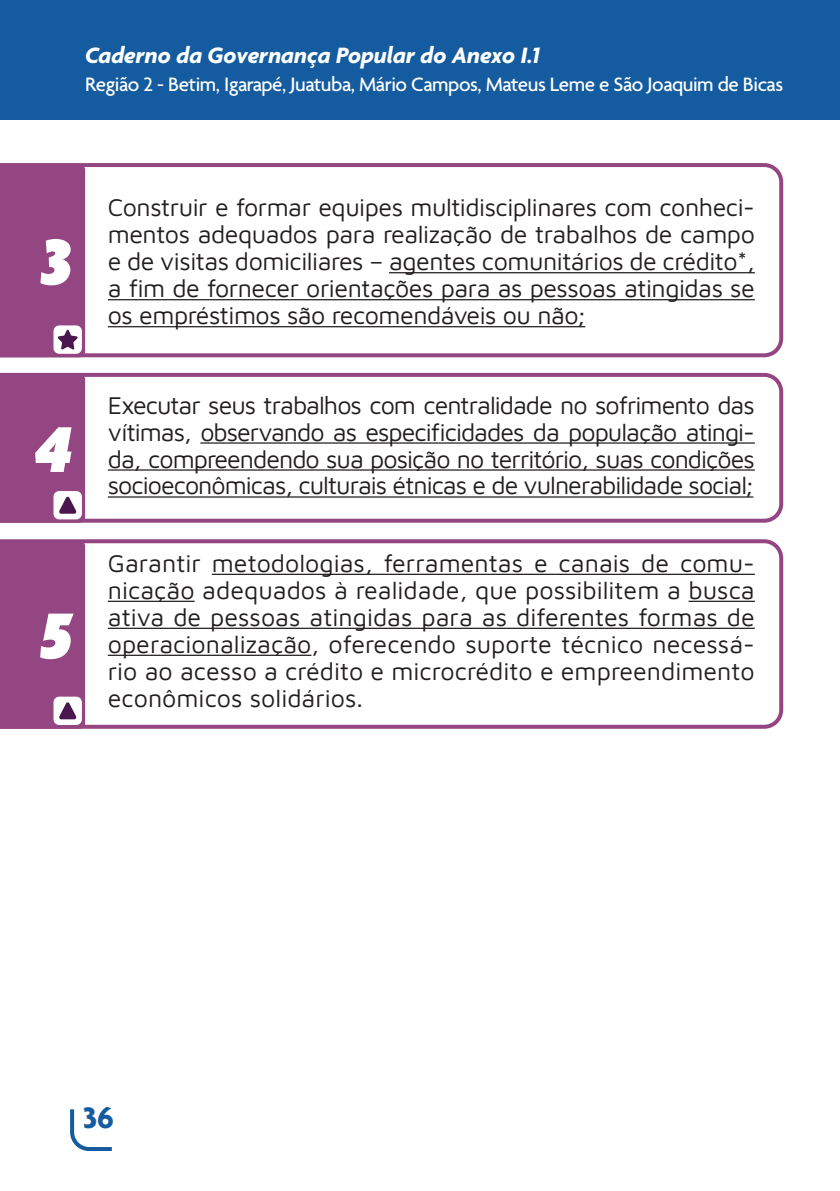
<style>
.page{position:relative;width:840px;height:1191px;background:#fff}
.page>*{position:absolute;margin:0;border:0;box-sizing:border-box;transform-origin:0 0}
.t1{font:italic 900 70px "Agenda";color:#fff}
.t2{font:700 32px "Agenda";color:#145c9f}
.t3{font:25px/27px "Maven Pro";letter-spacing:-.02em;color:#231f20;text-align:justify}
.t4{font:italic 700 24px "Agenda";color:#fff}
.t5{font:500 21px "Agenda";letter-spacing:-.02em;color:#fff}
</style>
<div class="page">
<div style="left:0;top:0;width:839px;height:119px;background:#145c9f"></div>
<svg style="left:0;top:163px;width:782px;height:194px"></svg>
<svg style="left:0;top:373px;width:782px;height:150px"></svg>
<svg style="left:0;top:539px;width:782px;height:190px"></svg>
<svg style="left:70px;top:1109px;width:42px;height:42px"></svg>
<hr style="left:389px;top:272px;width:365px;height:1px;background:#231f20">
<hr style="left:108px;top:299px;width:646px;height:1px;background:#231f20">
<hr style="left:108px;top:326px;width:477px;height:1px;background:#231f20">
<hr style="left:200px;top:442px;width:554px;height:1px;background:#231f20">
<hr style="left:108px;top:469px;width:646px;height:1px;background:#231f20">
<hr style="left:108px;top:496px;width:645px;height:1px;background:#231f20">
<hr style="left:212px;top:573px;width:542px;height:2px;background:#231f20">
<hr style="left:108px;top:600px;width:86px;height:2px;background:#231f20">
<hr style="left:688px;top:600px;width:66px;height:2px;background:#231f20">
<hr style="left:108px;top:627px;width:646px;height:2px;background:#231f20">
<hr style="left:108px;top:654px;width:203px;height:2px;background:#231f20">
<svg style="left:0;top:374px;width:85px;height:149px"></svg>
<div style="left:0;top:540px;width:85px;height:189px;background:#944683"></div>
<div style="left:0;top:164px;width:85px;height:193px;background:#944683"></div>
<p class="t4" style="left:85px;top:42px;width:455px">Caderno da Governança Popular do Anexo I.1</p>
<p class="t5" style="left:85px;top:72px;width:699px">Região 2 - Betim, Igarapé, Juatuba, Mário Campos, Mateus Leme e São Joaquim de Bicas</p>
<h1 class="t1" style="left:40px;top:224px;width:35px">3</h1>
<h1 class="t1" style="left:34px;top:412px;width:40px">4</h1>
<h1 class="t1" style="left:39px;top:598px;width:35px">5</h1>
<p class="t3" style="left:108px;top:193px;width:648px">Construir e formar equipes multidisciplinares com conheci&shy;mentos adequados para realização de trabalhos de campo e de visitas domiciliares – agentes comunitários de crédito*, a fim de fornecer orientações para as pessoas atingidas se os empréstimos são recomendáveis ou não;</p>
<p class="t3" style="left:108px;top:390px;width:648px">Executar seus trabalhos com centralidade no sofrimento das vítimas, observando as especificidades da população atingi&shy;da, compreendendo sua posição no território, suas condições socioeconômicas, culturais étnicas e de vulnerabilidade social;</p>
<p class="t3" style="left:108px;top:548px;width:648px">Garantir metodologias, ferramentas e canais de comu&shy;nicação adequados à realidade, que possibilitem a busca ativa de pessoas atingidas para as diferentes formas de operacionalização, oferecendo suporte técnico necessá&shy;rio ao acesso a crédito e microcrédito e empreendimento econômicos solidários.</p>
<p class="t2" style="left:83px;top:1100px;width:33px">36</p>
</div>
